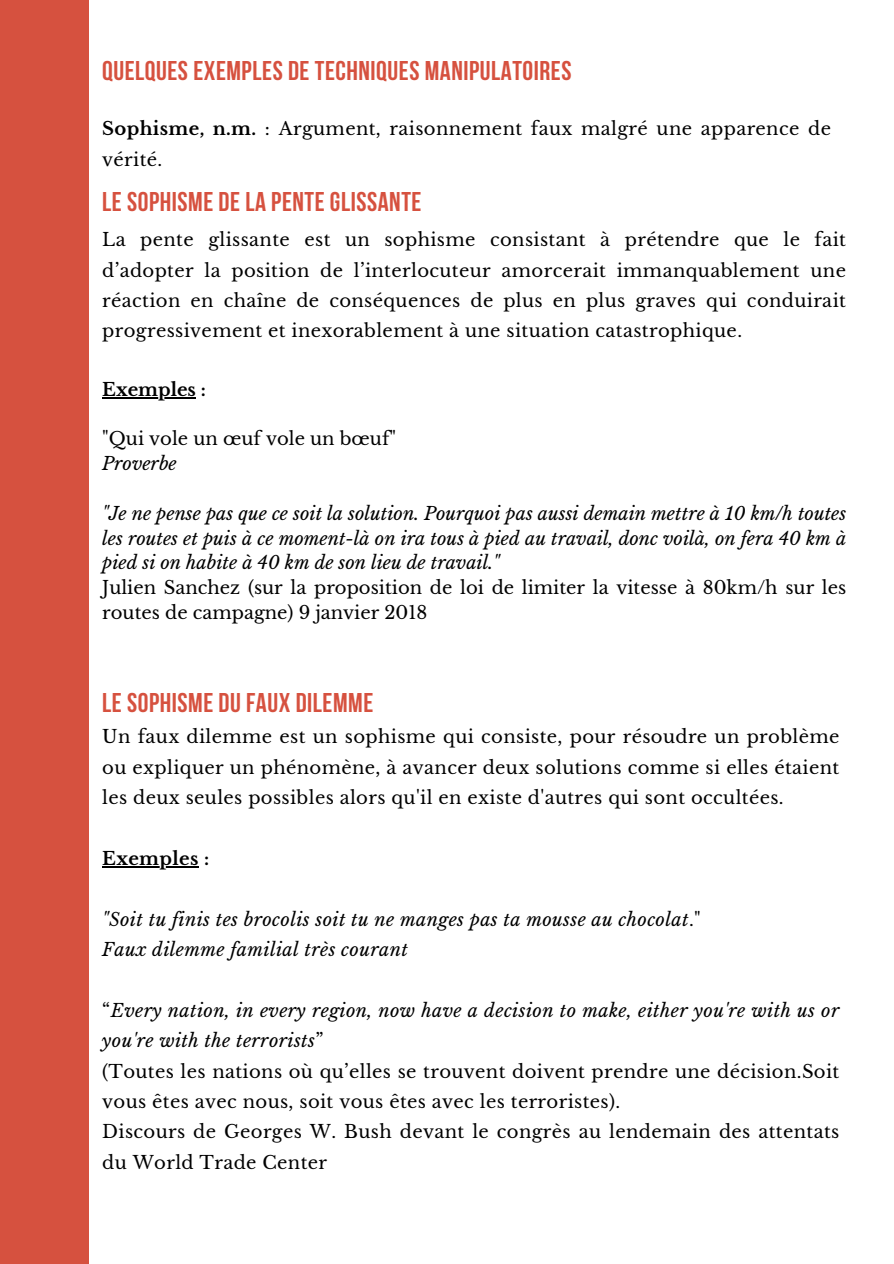
<style>
.page{position:relative;width:894px;height:1264px;background:#fff}
.page>*{position:absolute;margin:0;border:0;box-sizing:border-box;transform-origin:0 0}
.t1{font:700 27px "Bebas Neue";letter-spacing:.02em;color:#d6513f}
.t2{font:18px/30.3px "Libre Baskerville";letter-spacing:.02em;color:#000}
.t3{font:italic 18px/24.8px "Libre Baskerville";letter-spacing:.02em;color:#000;text-align:justify}
.t4{font:18px/24.8px "Libre Baskerville";color:#000}
.t5{font:700 18px "Libre Baskerville";letter-spacing:.01em;color:#000}
.t6{font:italic 18px "Libre Baskerville";color:#000}
.s1{font-weight:700}
.s2{font-style:normal}
</style>
<div class="page">
<div style="left:0;top:0;width:89px;height:1263px;background:#d6513f"></div>
<hr style="left:102px;top:397px;width:94px;height:1px;background:#000">
<hr style="left:102px;top:866px;width:97px;height:1px;background:#000">
<h1 class="t1" style="left:102px;top:60px;width:470px">QUELQUES EXEMPLES DE TECHNIQUES MANIPULATOIRES</h1>
<p class="t2" style="left:102px;top:114px;width:730px"><span class="s1">Sophisme, n.m.</span> : Argument, raisonnement faux malgré une apparence de vérité.</p>
<p class="t1" style="left:102px;top:191px;width:320px">LE SOPHISME DE LA PENTE GLISSANTE</p>
<p class="t2" style="left:102px;top:225px;width:745px;text-align:justify">La pente glissante est un sophisme consistant à prétendre que le fait d’adopter la position de l’interlocuteur amorcerait immanquablement une réaction en chaîne de conséquences de plus en plus graves qui conduirait progressivement et inexorablement à une situation catastrophique.</p>
<p class="t5" style="left:102px;top:378px;width:105px">Exemples :</p>
<h1 class="t4" style="left:102px;top:427px;width:295px">"Qui vole un œuf vole un bœuf"</h1>
<p class="t6" style="left:102px;top:453px;width:76px">Proverbe</p>
<h2 class="t3" style="left:102px;top:501px;width:745px">"Je ne pense pas que ce soit la solution. Pourquoi pas aussi demain mettre à 10 km/h toutes les routes et puis à ce moment-là on ira tous à pied au travail, donc voilà, on fera 40 km à pied si on habite à 40 km de son lieu de travail."</h2>
<p class="t4" style="left:102px;top:575px;width:745px">Julien Sanchez (sur la proposition de loi de limiter la vitesse à 80km/h sur les routes de campagne) 9 janvier 2018</p>
<p class="t1" style="left:102px;top:691px;width:272px">LE SOPHISME DU FAUX DILEMME</p>
<p class="t2" style="left:102px;top:722px;width:738px;text-align:justify">Un faux dilemme est un sophisme qui consiste, pour résoudre un problème ou expliquer un phénomène, à avancer deux solutions comme si elles étaient les deux seules possibles alors qu'il en existe d'autres qui sont occultées.</p>
<h1 class="t5" style="left:102px;top:847px;width:108px">Exemples :</h1>
<p class="t3" style="left:102px;top:907px;width:600px">"Soit tu finis tes brocolis soit tu ne manges pas ta mousse au chocolat<span class="s2">."</span></p>
<h2 class="t3" style="left:102px;top:937px;width:307px">Faux dilemme familial très courant</h2>
<p class="t3" style="left:102px;top:995px;width:738px;line-height:30.3px"><span class="s2">“</span>Every nation, in every region, now have a decision to make, either you're with us or you're with the terrorists<span class="s2">”</span></p>
<p class="t2" style="left:102px;top:1056px;width:738px">(Toutes les nations où qu’elles se trouvent doivent prendre une décision.Soit vous êtes avec nous, soit vous êtes avec les terroristes).</p>
<p class="t2" style="left:102px;top:1116px;width:738px">Discours de Georges W. Bush devant le congrès au lendemain des attentats du World Trade Center</p>
</div>
